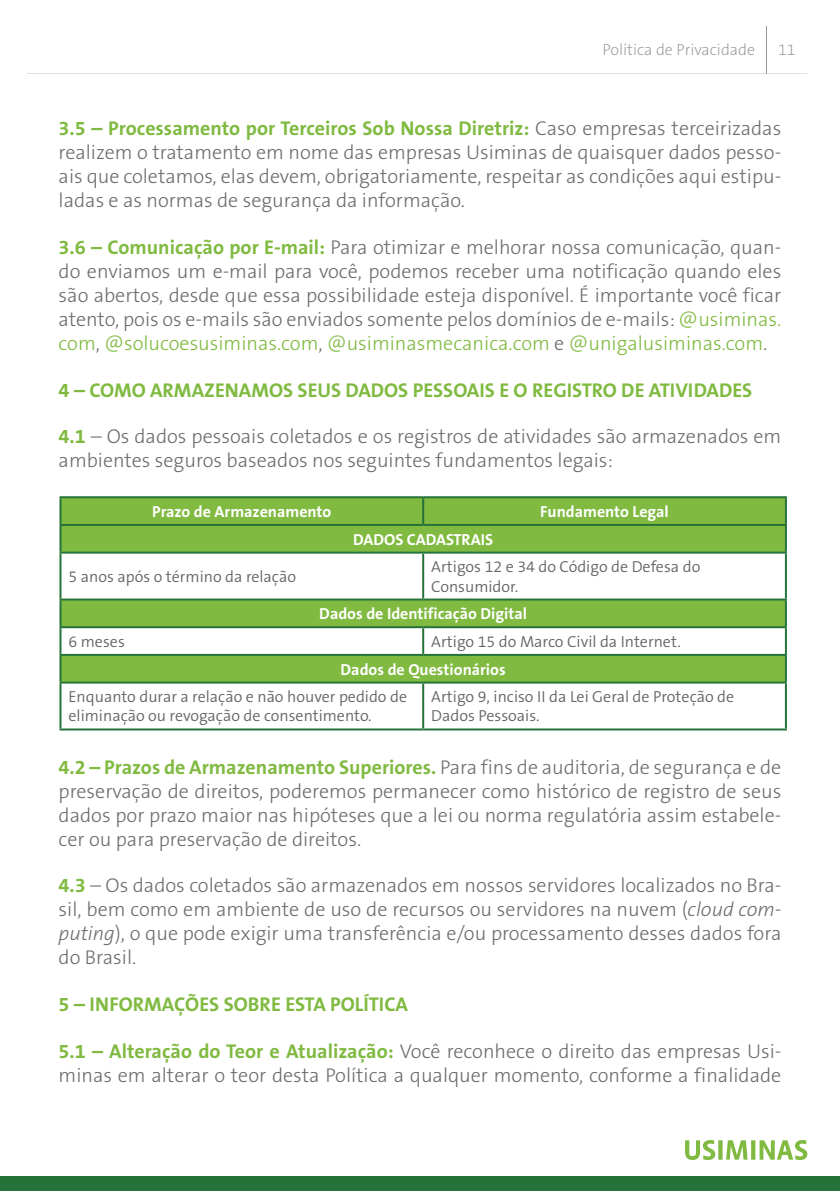
<style>
.page{position:relative;width:840px;height:1191px;background:#fff}
.page>*{position:absolute;margin:0;border:0;box-sizing:border-box;transform-origin:0 0}
.t1{font:300 20px/24px "The Sans B3";color:#6c6d70;text-align:justify}
.t2{font:700 20px "The Sans B7";color:#80ba41}
.t3{font:300 16px/19.2px "The Sans B4";color:#656767}
.t4{font:700 16px "The Sans B7";color:#fff}
.t5{font:200 16px "The Sans B2";color:#939598}
.s1{font-family:"The Sans B7";font-weight:700;color:#80ba41}
.s2{color:#80ba41}
.s3{font-style:italic}
</style>
<div class="page">
<hr style="left:766px;top:26px;width:1px;height:47px;background:#939598">
<svg style="left:27px;top:73px;width:779px;height:1px"></svg>
<div style="left:0;top:1175px;width:839px;height:16px;background:#267339"></div>
<svg style="left:685px;top:1140px;width:121px;height:20px"></svg>
<svg style="left:61px;top:498px;width:723px;height:183px;fill:#80ba41"></svg>
<hr style="left:59px;top:496px;width:364px;height:2px;background:#267339">
<hr style="left:59px;top:498px;width:2px;height:26px;background:#267339">
<hr style="left:423px;top:496px;width:363px;height:2px;background:#267339">
<hr style="left:422px;top:498px;width:2px;height:26px;background:#267339">
<hr style="left:784px;top:498px;width:2px;height:26px;background:#267339">
<hr style="left:59px;top:524px;width:364px;height:2px;background:#267339">
<hr style="left:59px;top:526px;width:2px;height:25px;background:#267339">
<hr style="left:423px;top:524px;width:363px;height:2px;background:#267339">
<hr style="left:784px;top:526px;width:2px;height:25px;background:#267339">
<hr style="left:59px;top:551px;width:364px;height:2px;background:#267339">
<hr style="left:59px;top:553px;width:2px;height:45px;background:#267339">
<hr style="left:423px;top:551px;width:363px;height:2px;background:#267339">
<hr style="left:422px;top:553px;width:2px;height:45px;background:#267339">
<hr style="left:784px;top:553px;width:2px;height:45px;background:#267339">
<hr style="left:59px;top:598px;width:364px;height:2px;background:#267339">
<hr style="left:59px;top:600px;width:2px;height:26px;background:#267339">
<hr style="left:423px;top:598px;width:363px;height:2px;background:#267339">
<hr style="left:784px;top:600px;width:2px;height:26px;background:#267339">
<hr style="left:59px;top:626px;width:364px;height:2px;background:#267339">
<hr style="left:59px;top:628px;width:2px;height:26px;background:#267339">
<hr style="left:423px;top:626px;width:363px;height:2px;background:#267339">
<hr style="left:422px;top:628px;width:2px;height:26px;background:#267339">
<hr style="left:784px;top:628px;width:2px;height:26px;background:#267339">
<hr style="left:59px;top:654px;width:364px;height:2px;background:#267339">
<hr style="left:59px;top:656px;width:2px;height:25px;background:#267339">
<hr style="left:423px;top:654px;width:363px;height:2px;background:#267339">
<hr style="left:784px;top:656px;width:2px;height:25px;background:#267339">
<hr style="left:59px;top:681px;width:364px;height:2px;background:#267339">
<hr style="left:59px;top:683px;width:2px;height:45px;background:#267339">
<hr style="left:423px;top:681px;width:363px;height:2px;background:#267339">
<hr style="left:422px;top:683px;width:2px;height:45px;background:#267339">
<hr style="left:784px;top:683px;width:2px;height:45px;background:#267339">
<hr style="left:59px;top:728px;width:364px;height:2px;background:#267339">
<hr style="left:423px;top:728px;width:363px;height:2px;background:#267339">
<p class="t5" style="left:602px;top:41px;width:154px">Política de Privacidade</p>
<p class="t5" style="left:777px;top:41px;width:19px">11</p>
<p class="t1" style="left:59px;top:117px;width:723px"><span class="s1">3.5 – Processamento por Terceiros Sob Nossa Diretriz:</span> Caso empresas terceirizadas realizem o tratamento em nome das empresas Usiminas de quaisquer dados pesso&shy;ais que coletamos, elas devem, obrigatoriamente, respeitar as condições aqui estipu&shy;ladas e as normas de segurança da informação.</p>
<p class="t1" style="left:59px;top:236px;width:723px"><span class="s1">3.6 – Comunicação por E-mail:</span> Para otimizar e melhorar nossa comunicação, quan&shy;do enviamos um e-mail para você, podemos receber uma notificação quando eles são abertos, desde que essa possibilidade esteja disponível. É importante você ficar atento, pois os e-mails são enviados somente pelos domínios de e-mails: <span class="s2">@usiminas. com</span>, <span class="s2">@solucoesusiminas.com</span>, <span class="s2">@usiminasmecanica.com</span> e <span class="s2">@unigalusiminas.com</span>.</p>
<p class="t2" style="left:59px;top:379px;width:694px">4 – COMO ARMAZENAMOS SEUS DADOS PESSOAIS E O REGISTRO DE ATIVIDADES</p>
<p class="t1" style="left:59px;top:425px;width:723px"><span class="s1">4.1</span> – Os dados pessoais coletados e os registros de atividades são armazenados em ambientes seguros baseados nos seguintes fundamentos legais:</p>
<p class="t4" style="left:152px;top:503px;width:180px">Prazo de Armazenamento</p>
<p class="t4" style="left:540px;top:503px;width:130px">Fundamento Legal</p>
<p class="t4" style="left:353px;top:531px;width:141px">DADOS CADASTRAIS</p>
<p class="t3" style="left:68px;top:567px;width:229px">5 anos após o término da relação</p>
<p class="t3" style="left:431px;top:558px;width:270px">Artigos 12 e 34 do Código de Defesa do<br>Consumidor.</p>
<p class="t4" style="left:319px;top:605px;width:209px">Dados de Identificação Digital</p>
<p class="t3" style="left:68px;top:632px;width:58px">6 meses</p>
<p class="t3" style="left:431px;top:632px;width:251px">Artigo 15 do Marco Civil da Internet.</p>
<p class="t4" style="left:340px;top:661px;width:166px">Dados de Questionários</p>
<p class="t3" style="left:68px;top:688px;width:340px">Enquanto durar a relação e não houver pedido de eliminação ou revogação de consentimento.</p>
<p class="t3" style="left:431px;top:688px;width:304px">Artigo 9, inciso II da Lei Geral de Proteção de<br>Dados Pessoais.</p>
<p class="t1" style="left:59px;top:755px;width:723px"><span class="s1">4.2 – Prazos de Armazenamento Superiores.</span> Para fins de auditoria, de segurança e de preservação de direitos, poderemos permanecer como histórico de registro de seus dados por prazo maior nas hipóteses que a lei ou norma regulatória assim estabele&shy;cer ou para preservação de direitos.</p>
<p class="t1" style="left:59px;top:874px;width:723px"><span class="s1">4.3</span> – Os dados coletados são armazenados em nossos servidores localizados no Bra&shy;sil, bem como em ambiente de uso de recursos ou servidores na nuvem (<span class="s3">cloud com&shy;puting</span>), o que pode exigir uma transferência e/ou processamento desses dados fora do Brasil.</p>
<p class="t2" style="left:59px;top:993px;width:351px">5 – INFORMAÇÕES SOBRE ESTA POLÍTICA</p>
<p class="t1" style="left:59px;top:1039px;width:723px"><span class="s1">5.1 – Alteração do Teor e Atualização:</span> Você reconhece o direito das empresas Usi&shy;minas em alterar o teor desta Política a qualquer momento, conforme a finalidade</p>
</div>
